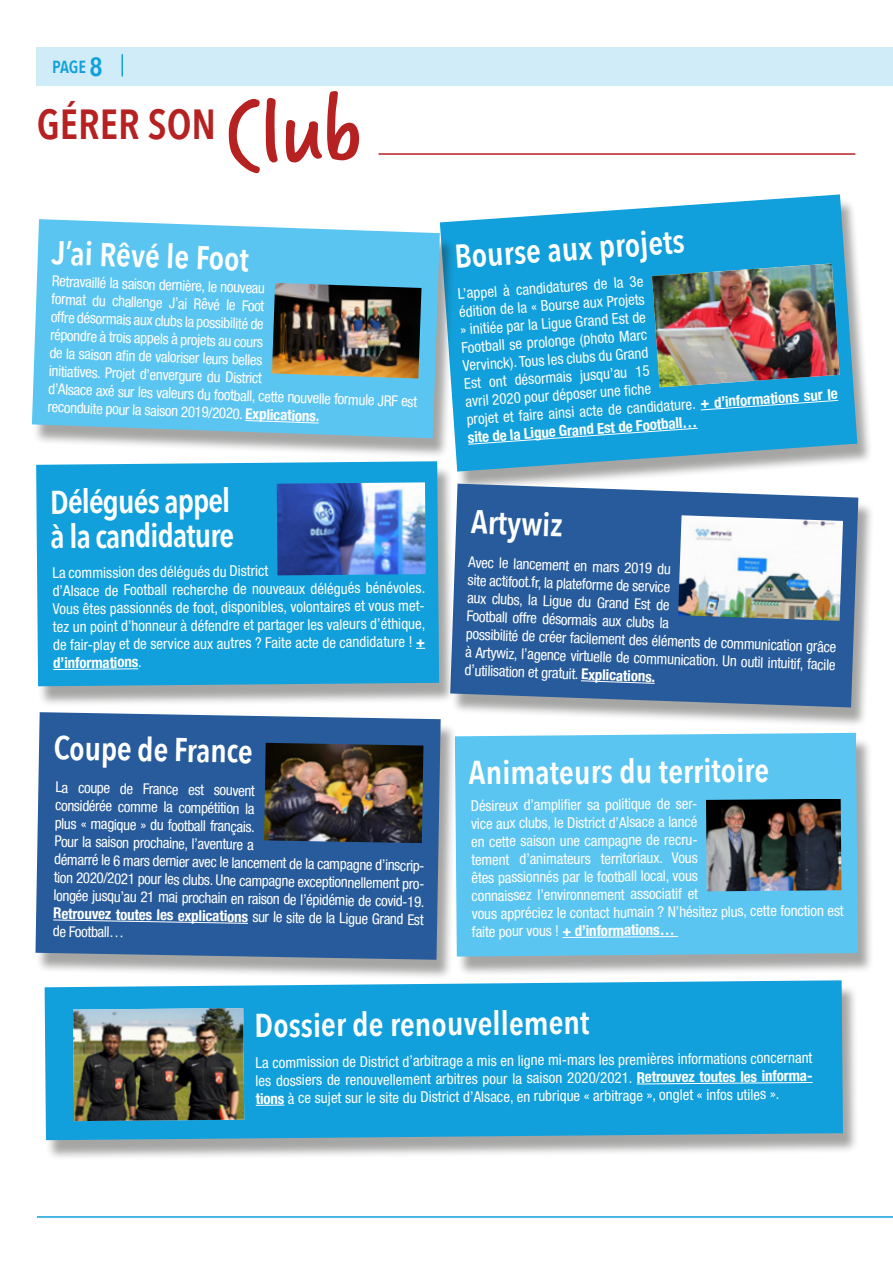
<style>
.page{position:relative;width:893px;height:1263px;background:#fff}
.page>*{position:absolute;margin:0;border:0;box-sizing:border-box;transform-origin:0 0}
.t1{font:100.8px "Verveine";color:#b62122}
.t2{font:600 42px "Avenir Next Condensed";color:#b62122}
.t3{font:600 33px/34.5px "Avenir Next Condensed";color:#fff}
.t4{font:600 17.55px "Avenir Next Condensed";color:#11a0dc}
.t5{font:condensed 15px/18px "Helvetica Neue";color:#fff}
.s1{font-size:26.25px}
.s2{font-weight:700}
</style>
<div class="page">
<hr style="left:37px;top:1216px;width:856px;height:2px;background:#11a0dc">
<div style="left:37px;top:47px;width:856px;height:39px;background:#d0ecf8"></div>
<hr style="left:121px;top:54px;width:2px;height:23px;background:#11a0dc">
<hr style="left:378px;top:153px;width:477px;height:2px;background:#b62122">
<div style="left:440px;top:199px;width:433px;height:293px;background:#1d1d1b;opacity:.4"></div>
<svg style="left:440px;top:194px;width:417px;height:278px;fill:#11a0dc"></svg>
<div style="left:32px;top:224px;width:424px;height:235px;background:#1d1d1b;opacity:.4"></div>
<svg style="left:32px;top:219px;width:408px;height:219px;fill:#5bc5f2"></svg>
<svg style="left:244px;top:420px;width:76px;height:4px"></svg>
<img style="left:272px;top:283px;width:149px;height:95px">
<div style="left:451px;top:488px;width:423px;height:240px;background:#1d1d1b;opacity:.4"></div>
<svg style="left:455px;top:484px;width:403px;height:223px;fill:#275b9b"></svg>
<svg style="left:580px;top:680px;width:75px;height:4px"></svg>
<img style="left:678px;top:515px;width:165px;height:106px">
<svg style="left:700px;top:400px;width:139px;height:11px"></svg>
<svg style="left:468px;top:427px;width:230px;height:18px"></svg>
<div style="left:36px;top:465px;width:419px;height:242px;background:#1d1d1b;opacity:.4"></div>
<div style="left:36px;top:461px;width:403px;height:225px;background:#11a0dc"></div>
<svg style="left:53px;top:668px;width:86px;height:2px"></svg>
<img style="left:652px;top:263px;width:188px;height:124px">
<img style="left:277px;top:482px;width:149px;height:93px">
<div style="left:455px;top:737px;width:419px;height:240px;background:#1d1d1b;opacity:.4"></div>
<div style="left:457px;top:733px;width:401px;height:223px;background:#5bc5f2"></div>
<svg style="left:562px;top:936px;width:117px;height:2px"></svg>
<img style="left:706px;top:799px;width:135px;height:92px">
<div style="left:35px;top:716px;width:422px;height:264px;background:#1d1d1b;opacity:.4"></div>
<div style="left:35px;top:712px;width:406px;height:248px;background:#275b9b"></div>
<svg style="left:52px;top:919px;width:197px;height:5px"></svg>
<img style="left:264px;top:743px;width:159px;height:100px">
<div style="left:44px;top:984px;width:815px;height:176px;background:#1d1d1b;opacity:.4"></div>
<div style="left:45px;top:980px;width:798px;height:160px;background:#11a0dc"></div>
<svg style="left:636px;top:1082px;width:177px;height:3px"></svg>
<svg style="left:256px;top:1105px;width:28px;height:1px"></svg>
<img style="left:73px;top:1008px;width:171px;height:113px">
<p class="t4" style="left:52px;top:52px;width:52px">PAGE <span class="s1">8</span></p>
<h2 class="t2" style="left:37px;top:88px;width:181px">GÉRER SON</h2>
<h1 class="t1" style="left:225px;top:62px;width:139px">Club</h1>
<h3 class="t3" style="left:53px;top:234px;width:199px;rotate:2deg">J’ai Rêvé le Foot</h3>
<p class="t5" style="left:52px;top:272px;width:370px;rotate:2deg">Retravaillé la saison dernière, le nouveau<br>format du challenge J’ai Rêvé le Foot<br>offre désormais aux clubs la possibilité de<br>répondre à trois appels à projets au cours<br>de la saison afi n de valoriser leurs belles<br>initiatives. Projet d’envergure du District<br>d’Alsace axé sur les valeurs du football, cette nouvelle formule JRF est reconduite pour la saison 2019/2020. <span class="s2">Explications.</span></p>
<h3 class="t3" style="left:49px;top:484px;width:185px;rotate:-1deg">Délégués appel à la candidature</h3>
<p class="t5" style="left:51px;top:565px;width:376px;rotate:-1deg">La commission des délégués du District<br>d’Alsace de Football recherche de nouveaux délégués bénévoles.<br>Vous êtes passionnés de foot, disponibles, volontaires et vous met&shy;tez un point d’honneur à défendre et partager les valeurs d’éthique, de fair-play et de service aux autres ? Faite acte de candidature ! <span class="s2">+ d’informations</span>.</p>
<h3 class="t3" style="left:54px;top:729px;width:200px;rotate:1deg">Coupe de France</h3>
<p class="t5" style="left:56px;top:778px;width:374px;rotate:1deg">La coupe de France est souvent<br>considérée comme la compétition la<br>plus « magique » du football français.<br>Pour la saison prochaine, l’aventure a<br>démarré le 6 mars dernier avec le lancement de la campagne d’inscrip&shy;tion 2020/2021 pour les clubs. Une campagne exceptionnellement pro&shy;longée jusqu’au 21 mai prochain en raison de l’épidémie de covid-19.<br><span class="s2">Retrouvez toutes les explications</span> sur le site de la Ligue Grand Est de Football…</p>
<h3 class="t3" style="left:453px;top:239px;width:232px;rotate:-4deg">Bourse aux projets</h3>
<p class="t5" style="left:457px;top:285px;width:374px;rotate:-4deg">L’appel à candidatures de la 3e<br>édition de la « Bourse aux Projets<br>» initiée par la Ligue Grand Est de<br>Football se prolonge (photo Marc<br>Vervinck). Tous les clubs du Grand<br>Est ont désormais jusqu’au 15<br>avril 2020 pour déposer une fi che<br>projet et faire ainsi acte de candidature. <span class="s2">+ d’informations sur le site de la Ligue Grand Est de Football…</span></p>
<h3 class="t3" style="left:472px;top:504px;width:93px;rotate:2deg">Artywiz</h3>
<p class="t5" style="left:469px;top:553px;width:372px;rotate:2deg">Avec le lancement en mars 2019 du<br>site actifoot.fr, la plateforme de service<br>aux clubs, la Ligue du Grand Est de<br>Football offre désormais aux clubs la<br>possibilité de créer facilement des éléments de communication grâce à Artywiz, l’agence virtuelle de communication. Un outil intuitif, facile d’utilisation et gratuit. <span class="s2">Explications.</span></p>
<h3 class="t3" style="left:468px;top:756px;width:302px;rotate:-1deg">Animateurs du territoire</h3>
<p class="t5" style="left:469px;top:797px;width:374px;rotate:-1deg">Désireux d’amplifi er sa politique de ser-<br>vice aux clubs, le District d’Alsace a lancé<br>en cette saison une campagne de recru-<br>tement d’animateurs territoriaux. Vous<br>êtes passionnés par le football local, vous<br>connaissez l’environnement associatif et<br>vous appréciez le contact humain ? N’hésitez plus, cette fonction est faite pour vous ! <span class="s2">+ d’informations…</span></p>
<h3 class="t3" style="left:254px;top:1009px;width:337px;rotate:-1deg">Dossier de renouvellement</h3>
<p class="t5" style="left:255px;top:1056px;width:560px;line-height:17.2px;rotate:-1deg">La commission de District d’arbitrage a mis en ligne mi-mars les premières informations concernant les dossiers de renouvellement arbitres pour la saison 2020/2021. <span class="s2">Retrouvez toutes les informa-</span></p>
<p class="t5" style="left:255px;top:1092px;width:525px;rotate:-1deg"><sup>tions</sup> à ce sujet sur le site du District d’Alsace, en rubrique « arbitrage », onglet « infos utiles ».</p>
</div>
